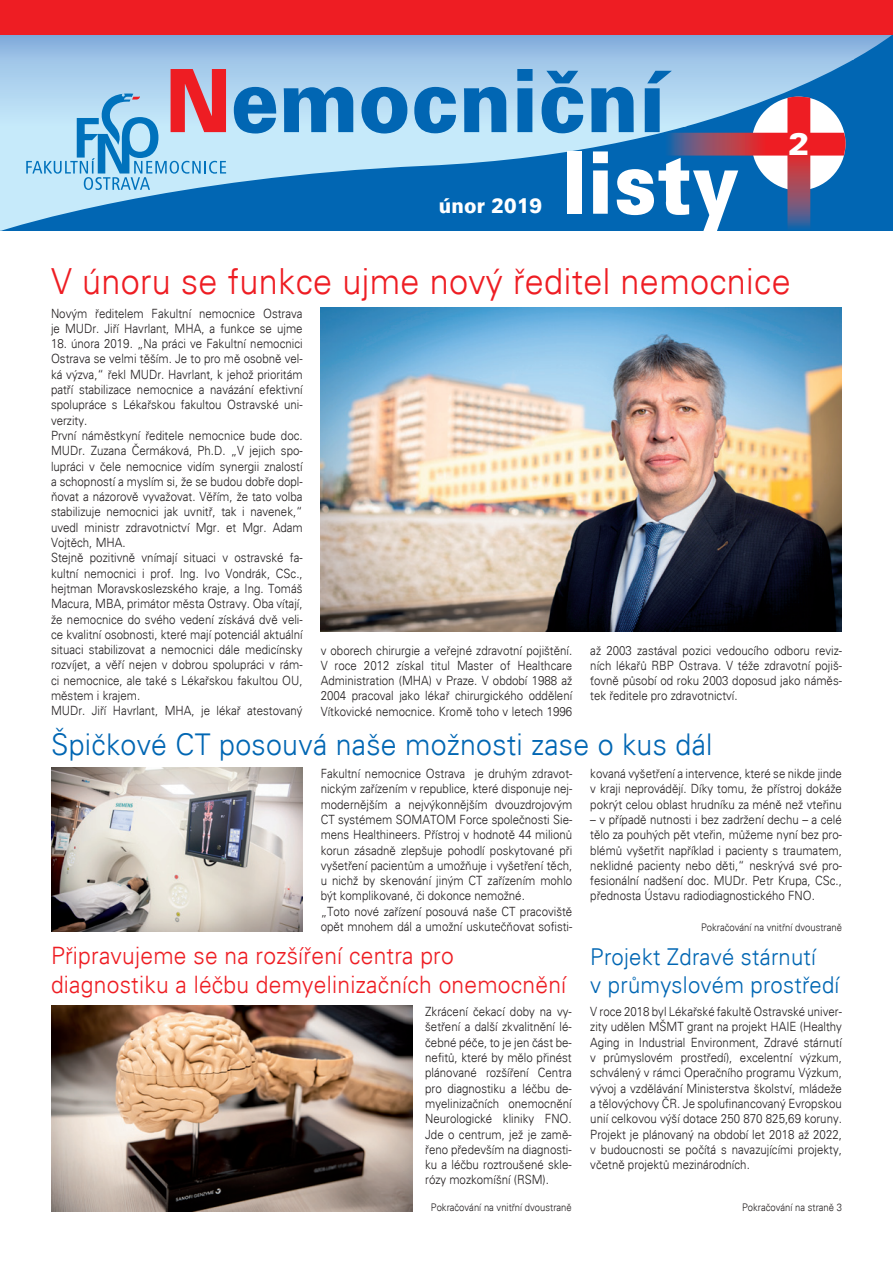
<style>
.page{position:relative;width:893px;height:1263px;background:#fff}
.page>*{position:absolute;margin:0;border:0;box-sizing:border-box;transform-origin:0 0}
.t1{font:36px "USA Light";letter-spacing:.01em;color:#ee1d23;scale:.95 1}
.t2{font:31.5px "USA Black";color:#fff}
.t3{font:30px "USA Light";letter-spacing:.01em;color:#0166b3;scale:.95 1}
.t4{font:24px/28.8px "USA Light";letter-spacing:.01em;color:#ee1d23;scale:.95 1}
.t5{font:23.25px/27.9px "USA Light";letter-spacing:.01em;color:#0166b3;scale:.95 1}
.t6{font:21px "USA Black";letter-spacing:.01em;color:#fff;scale:.89 1}
.t7{font:12.75px/15.3px "USA Light";color:#231f20;text-align:justify;scale:.9 1}
.t8{font:10.5px "USA Light";color:#231f20;scale:.9 1}
</style>
<div class="page">
<svg style="left:0;top:34px;width:893px;height:197px;background:#67a3d4"></svg>
<div style="left:0;top:0;width:893px;height:34px;background:#ee1d23"></div>
<svg style="left:26px;top:69px;width:200px;height:121px;background:#a7bcd7"></svg>
<svg style="left:234px;top:87px;width:42px;height:47px;background:#3d8dc8"></svg>
<svg style="left:284px;top:87px;width:69px;height:45px;background:#3b8cc7"></svg>
<svg style="left:361px;top:87px;width:46px;height:47px;background:#4391ca"></svg>
<svg style="left:414px;top:87px;width:42px;height:46px;background:#4a95cd"></svg>
<svg style="left:464px;top:87px;width:42px;height:45px;background:#3286c4"></svg>
<svg style="left:517px;top:69px;width:16px;height:63px"></svg>
<svg style="left:542px;top:71px;width:41px;height:62px;background:#5199cf"></svg>
<div style="left:567px;top:151px;width:14px;height:63px;background:#fff"></div>
<svg style="left:591px;top:71px;width:255px;height:160px"></svg>
<img style="left:321px;top:307px;width:521px;height:324px">
<img style="left:51px;top:768px;width:252px;height:163px">
<img style="left:51px;top:1006px;width:361px;height:206px">
<h3 class="t6" style="left:439px;top:193px;width:118px">únor 2019</h3>
<h2 class="t2" style="left:788px;top:125px;width:23px">2</h2>
<h1 class="t1" style="left:51px;top:261px;width:780px">V únoru se funkce ujme nový ředitel nemocnice</h1>
<p class="t7" style="left:51px;top:305px;width:281px">Novým ředitelem Fakultní nemocnice Ostrava je MUDr. Jiří Havrlant, MHA, a funkce se ujme</p>
<p class="t7" style="left:51px;top:336px;width:281px;text-align:left">18. února 2019. „Na práci ve Fakultní nemocnici Ostrava se velmi těším. Je to pro mě osobně vel&shy;ká výzva,“ řekl MUDr. Havrlant, k jehož prioritám patří stabilizace nemocnice a navázání efektivní spolupráce s Lékařskou fakultou Ostravské uni&shy;verzity.<br>První náměstkyní ředitele nemocnice bude doc.<br>MUDr. Zuzana Čermáková, Ph.D. „V jejich spo&shy;lupráci v čele nemocnice vidím synergii znalostí a schopností a myslím si, že se budou dobře dopl&shy;ňovat a názorově vyvažovat. Věřím, že tato volba stabilizuje nemocnici jak uvnitř, tak i navenek,“ uvedl ministr zdravotnictví Mgr. et Mgr. Adam Vojtěch, MHA.<br>Stejně pozitivně vnímají situaci v ostravské fa&shy;kultní nemocnici i prof. Ing. Ivo Vondrák, CSc., hejtman Moravskoslezského kraje, a Ing. Tomáš Macura, MBA, primátor města Ostravy. Oba vítají, že nemocnice do svého vedení získává dvě veli&shy;ce kvalitní osobnosti, které mají potenciál aktuální situaci stabilizovat a nemocnici dále medicínsky rozvíjet, a věří nejen v dobrou spolupráci v rám&shy;ci nemocnice, ale také s Lékařskou fakultou OU, městem i krajem.<br>MUDr. Jiří Havrlant, MHA, je lékař atestovaný</p>
<p class="t7" style="left:590px;top:642px;width:281px">až 2003 zastával pozici vedoucího odboru reviz&shy;ních lékařů RBP Ostrava. V téže zdravotní pojiš&shy;ťovně působí od roku 2003 doposud jako náměs&shy;tek ředitele pro zdravotnictví.</p>
<p class="t7" style="left:321px;top:642px;width:281px">v oborech chirurgie a veřejné zdravotní pojištění.<br>V roce 2012 získal titul Master of Healthcare Administration (MHA) v Praze. V období 1988 až 2004 pracoval jako lékař chirurgického oddělení Vítkovické nemocnice. Kromě toho v letech 1996</p>
<h3 class="t3" style="left:51px;top:727px;width:698px">Špičkové CT posouvá naše možnosti zase o kus dál</h3>
<p class="t7" style="left:321px;top:766px;width:281px;text-align:left">Fakultní nemocnice Ostrava je druhým zdravot&shy;nickým zařízením v republice, které disponuje nej&shy;modernějším a nejvýkonnějším dvouzdrojovým CT systémem SOMATOM Force společnosti Sie&shy;mens Healthineers. Přístroj v hodnotě 44 milionů korun zásadně zlepšuje pohodlí poskytované při vyšetření pacientům a umožňuje i vyšetření těch, u nichž by skenování jiným CT zařízením mohlo být komplikované, či dokonce nemožné.<br>„Toto nové zařízení posouvá naše CT pracoviště opět mnohem dál a umožní uskutečňovat sofisti-</p>
<p class="t7" style="left:590px;top:766px;width:281px">kovaná vyšetření a intervence, které se nikde jinde v kraji neprovádějí. Díky tomu, že přístroj dokáže pokrýt celou oblast hrudníku za méně než vteřinu</p>
<p class="t7" style="left:590px;top:812px;width:281px">– v případě nutnosti i bez zadržení dechu – a celé tělo za pouhých pět vteřin, můžeme nyní bez pro&shy;blémů vyšetřit například i pacienty s traumatem, neklidné pacienty nebo děti,“ neskrývá své pro&shy;fesionální nadšení doc. MUDr. Petr Krupa, CSc., přednosta Ústavu radiodiagnostického FNO.</p>
<p class="t8" style="left:701px;top:921px;width:158px">Pokračování na vnitřní dvoustraně</p>
<h3 class="t4" style="left:51px;top:941px;width:544px">Připravujeme se na rozšíření centra pro diagnostiku a léčbu demyelinizačních onemocnění</h3>
<p class="t7" style="left:425px;top:1004px;width:164px">Zkrácení čekací doby na vy&shy;šetření a další zkvalitnění lé&shy;čebné péče, to je jen část be&shy;nefitů, které by mělo přinést plánované rozšíření Centra pro diagnostiku a léčbu de&shy;myelinizačních onemocnění Neurologické kliniky FNO.<br>Jde o centrum, jež je zamě&shy;řeno především na diagnosti&shy;ku a léčbu roztroušené skle&shy;rózy mozkomíšní (RSM).</p>
<p class="t8" style="left:431px;top:1201px;width:158px">Pokračování na vnitřní dvoustraně</p>
<h3 class="t5" style="left:590px;top:942px;width:264px">Projekt Zdravé stárnutí<br>v průmyslovém prostředí</h3>
<p class="t7" style="left:590px;top:1004px;width:281px">V roce 2018 byl Lékařské fakultě Ostravské univer&shy;zity udělen MŠMT grant na projekt HAIE (Healthy Aging in Industrial Environment, Zdravé stárnutí v průmyslovém prostředí), excelentní výzkum, schválený v rámci Operačního programu Výzkum, vývoj a vzdělávání Ministerstva školství, mládeže a tělovýchovy ČR. Je spolufinancovaný Evropskou unií celkovou výší dotace 250 870 825,69 koruny.<br>Projekt je plánovaný na období let 2018 až 2022, v budoucnosti se počítá s navazujícími projekty, včetně projektů mezinárodních.</p>
<p class="t8" style="left:742px;top:1201px;width:112px">Pokračování na straně 3</p>
</div>
